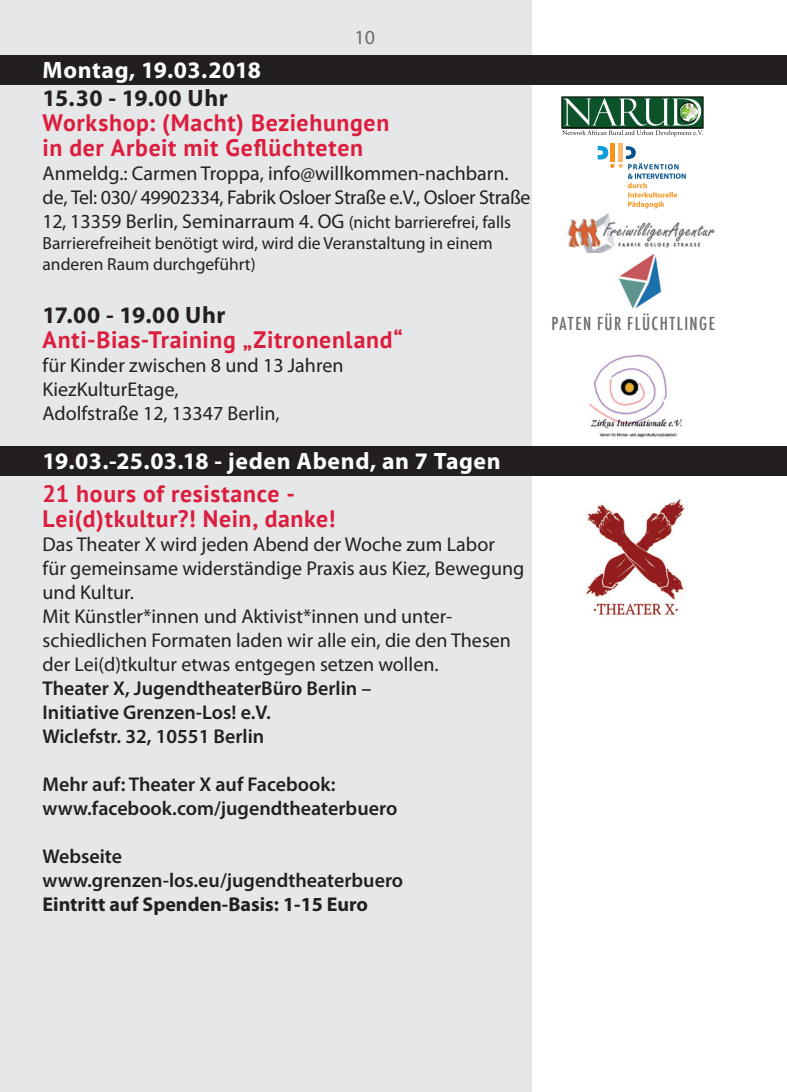
<style>
.page{position:relative;width:787px;height:1092px;background:#fff}
.page>*{position:absolute;margin:0;border:0;box-sizing:border-box;transform-origin:0 0}
.t1{font:700 23.75px/25px "PT Sans";letter-spacing:.03em;color:#dc1e3e}
.t2{font:700 23.75px "Myriad Pro";letter-spacing:.025em;color:#fff}
.t3{font:700 23.75px "Myriad Pro";letter-spacing:.025em;color:#231f20}
.t4{font:20px/24px "Myriad Pro";color:#231f20}
.t5{font:600 20px/24px "Myriad Pro";color:#231f20}
.t6{font:700 20px "Myriad Pro";color:#231f20}
.t7{font:20px "Myriad Pro";color:#6c6d70}
.t8{font:17.5px/21px "Myriad Pro";color:#231f20}
.t9{font:500 condensed 17.5px "Futura";letter-spacing:.08em;color:#6c6d70}
.s1{font-size:17.5px}
</style>
<div class="page">
<div style="left:0;top:0;width:531px;height:1091px;background:#e6e7e9"></div>
<img style="left:586px;top:499px;width:98px;height:117px">
<img style="left:589px;top:354px;width:93px;height:84px">
<svg style="left:562px;top:98px;width:141px;height:38px"></svg>
<hr style="left:562px;top:128px;width:140px;height:1px;background:#030505">
<div style="left:561px;top:96px;width:142px;height:32px;border:1px solid #030505"></div>
<hr style="left:610px;top:143px;width:4px;height:19px;background:#f7931d">
<div style="left:618px;top:143px;width:5px;height:19px;background:#fcb971"></div>
<svg style="left:597px;top:144px;width:88px;height:64px"></svg>
<img style="left:567px;top:213px;width:149px;height:40px">
<img style="left:618px;top:253px;width:44px;height:56px">
<div style="left:0;top:55px;width:787px;height:30px;background:#231f20"></div>
<div style="left:0;top:446px;width:787px;height:29px;background:#231f20"></div>
<p class="t7" style="left:354px;top:25px;width:22px">10</p>
<p class="t2" style="left:43px;top:54px;width:220px">Montag, 19.03.2018</p>
<p class="t3" style="left:43px;top:83px;width:187px">15.30 - 19.00 Uhr</p>
<p class="t1" style="left:43px;top:110px;width:348px">Workshop: (Macht) Beziehungen in der Arbeit mit Geflüchteten</p>
<p class="t4" style="left:43px;top:161px;width:489px">Anmeldg.: Carmen Troppa, info@willkommen-nachbarn. de, Tel: 030/ 49902334, Fabrik Osloer Straße e.V., Osloer Straße<br>12, 13359 Berlin, Seminarraum 4. OG <span class="s1">(nicht barrierefrei, falls</span></p>
<p class="t8" style="left:43px;top:233px;width:452px">Barrierefreiheit benötigt wird, wird die Veranstaltung in einem anderen Raum durchgeführt)</p>
<p class="t3" style="left:43px;top:299px;width:184px">17.00 - 19.00 Uhr</p>
<p class="t1" style="left:43px;top:326px;width:362px">Anti-Bias-Training „Zitronenland“</p>
<p class="t4" style="left:43px;top:353px;width:302px">für Kinder zwischen 8 und 13 Jahren<br>KiezKulturEtage,<br>Adolfstraße 12, 13347 Berlin‚</p>
<p class="t2" style="left:43px;top:445px;width:460px">19.03.-25.03.18 - jeden Abend, an 7 Tagen</p>
<p class="t1" style="left:43px;top:480px;width:294px">21 hours of resistance -<br>Lei(d)tkultur?! Nein, danke!</p>
<p class="t4" style="left:43px;top:531px;width:483px">Das Theater X wird jeden Abend der Woche zum Labor<br>für gemeinsame widerständige Praxis aus Kiez, Bewegung und Kultur.<br>Mit Künstler*innen und Aktivist*innen und unter&shy;schiedlichen Formaten laden wir alle ein, die den Thesen der Lei(d)tkultur etwas entgegen setzen wollen.</p>
<p class="t5" style="left:43px;top:675px;width:330px">Theater X, JugendtheaterBüro Berlin –<br>Initiative Grenzen-Los! e.V.<br>Wiclefstr. 32, 10551 Berlin</p>
<p class="t5" style="left:43px;top:771px;width:356px">Mehr auf: Theater X auf Facebook: www.facebook.com/jugendtheaterbuero</p>
<p class="t5" style="left:43px;top:843px;width:362px">Webseite www.grenzen-los.eu/jugendtheaterbuero</p>
<p class="t6" style="left:43px;top:891px;width:327px">Eintritt auf Spenden-Basis: 1-15 Euro</p>
<p class="t9" style="left:551px;top:312px;width:165px">PATEN FÜR FLÜCHTLINGE</p>
</div>
